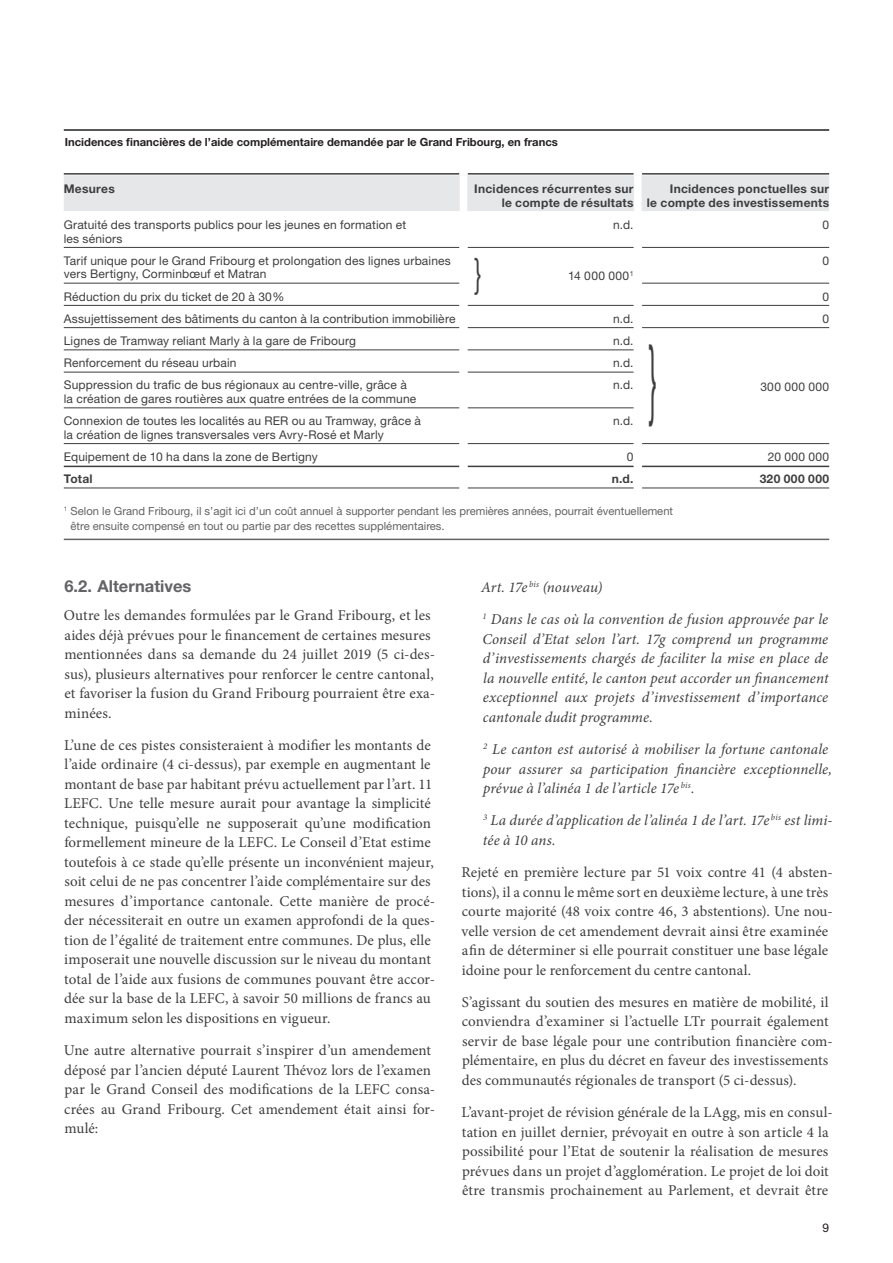
<style>
.page{position:relative;width:893px;height:1263px;background:#fff}
.page>*{position:absolute;margin:0;border:0;box-sizing:border-box;transform-origin:0 0}
.t1{font:88.35px "Helvetica Neue";color:#3e3e3f;scale:.29 1}
.t2{font:39.9px "Helvetica Neue";color:#3e3e3f;scale:.56 1}
.t3{font:700 16.5px "Helvetica Neue";color:#636366}
.t4{font:15px/19.5px "Minion Pro";color:#3e3e3f}
.t5{font:italic 15px/19.5px "Minion Pro";letter-spacing:.005em;color:#3e3e3f}
.t6{font:12px/13.5px "Helvetica Neue";letter-spacing:.015em;color:#3e3e3f}
.t7{font:700 12px/13.5px "Helvetica Neue";letter-spacing:.025em;color:#3e3e3f;text-align:right}
.t8{font:700 12px "Helvetica Neue";letter-spacing:.045em;color:#3e3e3f}
.t9{font:12px "Helvetica Neue";color:#231f20}
.t10{font:11.25px/15px "Helvetica Neue";color:#636366}
.t11{font:700 11.25px "Helvetica Neue";color:#231f20}
</style>
<div class="page">
<hr style="left:64px;top:129px;width:765px;height:2px;background:#231f20">
<hr style="left:64px;top:539px;width:765px;height:1px;background:#636366">
<div style="left:64px;top:175px;width:765px;height:36px;background:#e6e7e9"></div>
<div style="left:460px;top:175px;width:7px;height:36px;background:#fff"></div>
<div style="left:634px;top:175px;width:8px;height:36px;background:#fff"></div>
<hr style="left:64px;top:173px;width:395px;height:2px;background:#3e3e3f">
<hr style="left:468px;top:173px;width:166px;height:2px;background:#3e3e3f">
<hr style="left:642px;top:173px;width:187px;height:2px;background:#3e3e3f">
<hr style="left:64px;top:247px;width:395px;height:1px;background:#3e3e3f">
<hr style="left:468px;top:247px;width:166px;height:1px;background:#3e3e3f">
<hr style="left:642px;top:247px;width:187px;height:1px;background:#3e3e3f">
<hr style="left:64px;top:283px;width:395px;height:1px;background:#3e3e3f">
<hr style="left:642px;top:283px;width:187px;height:1px;background:#3e3e3f">
<hr style="left:64px;top:305px;width:395px;height:1px;background:#3e3e3f">
<hr style="left:468px;top:305px;width:166px;height:1px;background:#3e3e3f">
<hr style="left:642px;top:305px;width:187px;height:1px;background:#3e3e3f">
<hr style="left:64px;top:327px;width:395px;height:1px;background:#3e3e3f">
<hr style="left:468px;top:327px;width:166px;height:1px;background:#3e3e3f">
<hr style="left:642px;top:327px;width:187px;height:1px;background:#3e3e3f">
<hr style="left:64px;top:350px;width:395px;height:1px;background:#3e3e3f">
<hr style="left:468px;top:350px;width:166px;height:1px;background:#3e3e3f">
<hr style="left:64px;top:372px;width:395px;height:1px;background:#3e3e3f">
<hr style="left:468px;top:372px;width:166px;height:1px;background:#3e3e3f">
<hr style="left:64px;top:408px;width:395px;height:1px;background:#3e3e3f">
<hr style="left:468px;top:408px;width:166px;height:1px;background:#3e3e3f">
<hr style="left:64px;top:443px;width:395px;height:1px;background:#3e3e3f">
<hr style="left:468px;top:443px;width:166px;height:1px;background:#3e3e3f">
<hr style="left:642px;top:443px;width:187px;height:1px;background:#3e3e3f">
<hr style="left:64px;top:466px;width:395px;height:1px;background:#3e3e3f">
<hr style="left:468px;top:466px;width:166px;height:1px;background:#3e3e3f">
<hr style="left:642px;top:466px;width:187px;height:1px;background:#3e3e3f">
<hr style="left:64px;top:488px;width:395px;height:1px;background:#3e3e3f">
<hr style="left:468px;top:488px;width:166px;height:1px;background:#3e3e3f">
<hr style="left:642px;top:488px;width:187px;height:1px;background:#3e3e3f">
<p class="t11" style="left:65px;top:135px;width:495px">Incidences financières de l’aide complémentaire demandée par le Grand Fribourg, en francs</p>
<p class="t7" style="left:64px;top:182px;width:53px">Mesures</p>
<p class="t7" style="left:474px;top:182px;width:161px">Incidences récurrentes sur le compte de résultats</p>
<p class="t7" style="left:647px;top:182px;width:184px">Incidences ponctuelles sur<br>le compte des investissements</p>
<p class="t6" style="left:64px;top:218px;width:344px">Gratuité des transports publics pour les jeunes en formation et les séniors</p>
<p class="t6" style="left:613px;top:218px;width:22px">n.d.</p>
<p class="t6" style="left:822px;top:218px;width:8px">0</p>
<p class="t6" style="left:64px;top:254px;width:389px">Tarif unique pour le Grand Fribourg et prolongation des lignes urbaines vers Bertigny, Corminbœuf et Matran</p>
<h2 class="t2" style="left:474px;top:249px;width:15px">}</h2>
<p class="t6" style="left:822px;top:254px;width:8px">0</p>
<p class="t6" style="left:568px;top:269px;width:67px">14 000 000<sup>1</sup></p>
<p class="t6" style="left:64px;top:289px;width:222px">Réduction du prix du ticket de 20 à 30%</p>
<p class="t6" style="left:822px;top:289px;width:8px">0</p>
<p class="t6" style="left:64px;top:312px;width:393px">Assujettissement des bâtiments du canton à la contribution immobilière</p>
<p class="t6" style="left:613px;top:312px;width:22px">n.d.</p>
<p class="t6" style="left:822px;top:312px;width:8px">0</p>
<p class="t6" style="left:64px;top:334px;width:294px">Lignes de Tramway reliant Marly à la gare de Fribourg</p>
<p class="t6" style="left:613px;top:334px;width:22px">n.d.</p>
<h1 class="t1" style="left:648px;top:325px;width:31px">}</h1>
<p class="t6" style="left:64px;top:356px;width:174px">Renforcement du réseau urbain</p>
<p class="t6" style="left:613px;top:356px;width:22px">n.d.</p>
<p class="t6" style="left:64px;top:378px;width:354px">Suppression du trafic de bus régionaux au centre-ville, grâce à la -création de gares routières aux quatre entrées de la commune</p>
<p class="t6" style="left:613px;top:378px;width:22px">n.d.</p>
<p class="t6" style="left:64px;top:414px;width:359px">Connexion de toutes les localités au RER ou au Tramway, grâce à la création de lignes transversales vers Avry-Rosé et Marly</p>
<p class="t6" style="left:613px;top:414px;width:22px">n.d.</p>
<p class="t6" style="left:64px;top:450px;width:256px">Equipement de 10 ha dans la zone de Bertigny</p>
<p class="t6" style="left:627px;top:450px;width:8px">0</p>
<p class="t6" style="left:768px;top:450px;width:63px">20 000 000</p>
<p class="t7" style="left:64px;top:472px;width:30px">Total</p>
<p class="t7" style="left:612px;top:472px;width:23px">n.d.</p>
<p class="t8" style="left:760px;top:471px;width:71px">320 000 000</p>
<p class="t10" style="left:71px;top:503px;width:604px;text-indent:-7px"><sup>1</sup> Selon le Grand Fribourg, il s’agit ici d’un coût annuel à supporter pendant les premières années, pourrait éventuellement être ensuite compensé en tout ou partie par des recettes supplémentaires.</p>
<p class="t6" style="left:760px;top:380px;width:70px">300 000 000</p>
<p class="t3" style="left:64px;top:576px;width:128px">6.2. Alternatives</p>
<p class="t4" style="left:64px;top:606px;width:373px">Outre les demandes formulées par le Grand Fribourg, et les aides déjà prévues pour le financement de certaines mesures mentionnées dans sa demande du 24 juillet 2019 (5 ci-des&shy;sus), plusieurs alternatives pour renforcer le centre cantonal, et favoriser la fusion du Grand Fribourg pourraient être exa&shy;minées.</p>
<p class="t4" style="left:64px;top:735px;width:373px">L’une de ces pistes consisteraient à modifier les montants de l’aide ordinaire (4 ci-dessus), par exemple en augmentant le montant de base par habitant prévu actuellement par l’art. 11<br>LEFC. Une telle mesure aurait pour avantage la simplicité technique, puisqu’elle ne supposerait qu’une modification formellement mineure de la LEFC. Le Conseil d’Etat estime toutefois à ce stade qu’elle présente un inconvénient majeur, soit celui de ne pas concentrer l’aide complémentaire sur des mesures d’importance cantonale. Cette manière de procé&shy;der nécessiterait en outre un examen approfondi de la ques&shy;tion de l’égalité de traitement entre communes. De plus, elle imposerait une nouvelle discussion sur le niveau du montant total de l’aide aux fusions de communes pouvant être accor&shy;dée sur la base de la LEFC, à savoir 50 millions de francs au maximum selon les dispositions en vigueur.</p>
<p class="t4" style="left:64px;top:1041px;width:373px">Une autre alternative pourrait s’inspirer d’un amendement déposé par l’ancien député Laurent Thévoz lors de l’examen par le Grand Conseil des modifications de la LEFC consa&shy;crées au Grand Fribourg. Cet amendement était ainsi for&shy;mulé:</p>
<p class="t5" style="left:481px;top:571px;width:349px;line-height:32.2px">Art. 17e <sup>bis</sup> (nouveau)<br><sup>1</sup> Dans le cas où la convention de fusion approuvée par le</p>
<p class="t5" style="left:482px;top:629px;width:348px;text-align:justify">Conseil d’Etat selon l’art. 17g comprend un programme d’investissements chargés de faciliter la mise en place de la nouvelle entité, le canton peut accorder un financement exceptionnel aux projets d’investissement d’importance cantonale dudit programme.</p>
<p class="t5" style="left:483px;top:740px;width:351px"><sup>2</sup> Le canton est autorisé à mobiliser la fortune cantonale pour assurer sa participation financière exceptionnelle, prévue à l’alinéa 1 de l’article 17e <sup>bis</sup>.</p>
<p class="t5" style="left:483px;top:811px;width:351px"><sup>3</sup> La durée d’application de l’alinéa 1 de l’art. 17e <sup>bis</sup> est limi&shy;tée à 10 ans.</p>
<p class="t4" style="left:461px;top:863px;width:373px">Rejeté en première lecture par 51 voix contre 41 (4 absten&shy;tions), il a connu le même sort en deuxième lecture, à une très courte majorité (48 voix contre 46, 3 abstentions). Une nou&shy;velle version de cet amendement devrait ainsi être examinée afin de déterminer si elle pourrait constituer une base légale idoine pour le renforcement du centre cantonal.</p>
<p class="t4" style="left:462px;top:992px;width:372px">S’agissant du soutien des mesures en matière de mobilité, il conviendra d’examiner si l’actuelle LTr pourrait également servir de base légale pour une contribution financière com&shy;plémentaire, en plus du décret en faveur des investissements des communautés régionales de transport (5 ci-dessus).</p>
<p class="t4" style="left:462px;top:1103px;width:373px">L’avant-projet de révision générale de la LAgg, mis en consul&shy;tation en juillet dernier, prévoyait en outre à son article 4 la possibilité pour l’Etat de soutenir la réalisation de mesures prévues dans un projet d’agglomération. Le projet de loi doit être transmis prochainement au Parlement, et devrait être</p>
<p class="t9" style="left:822px;top:1220px;width:8px">9</p>
</div>
